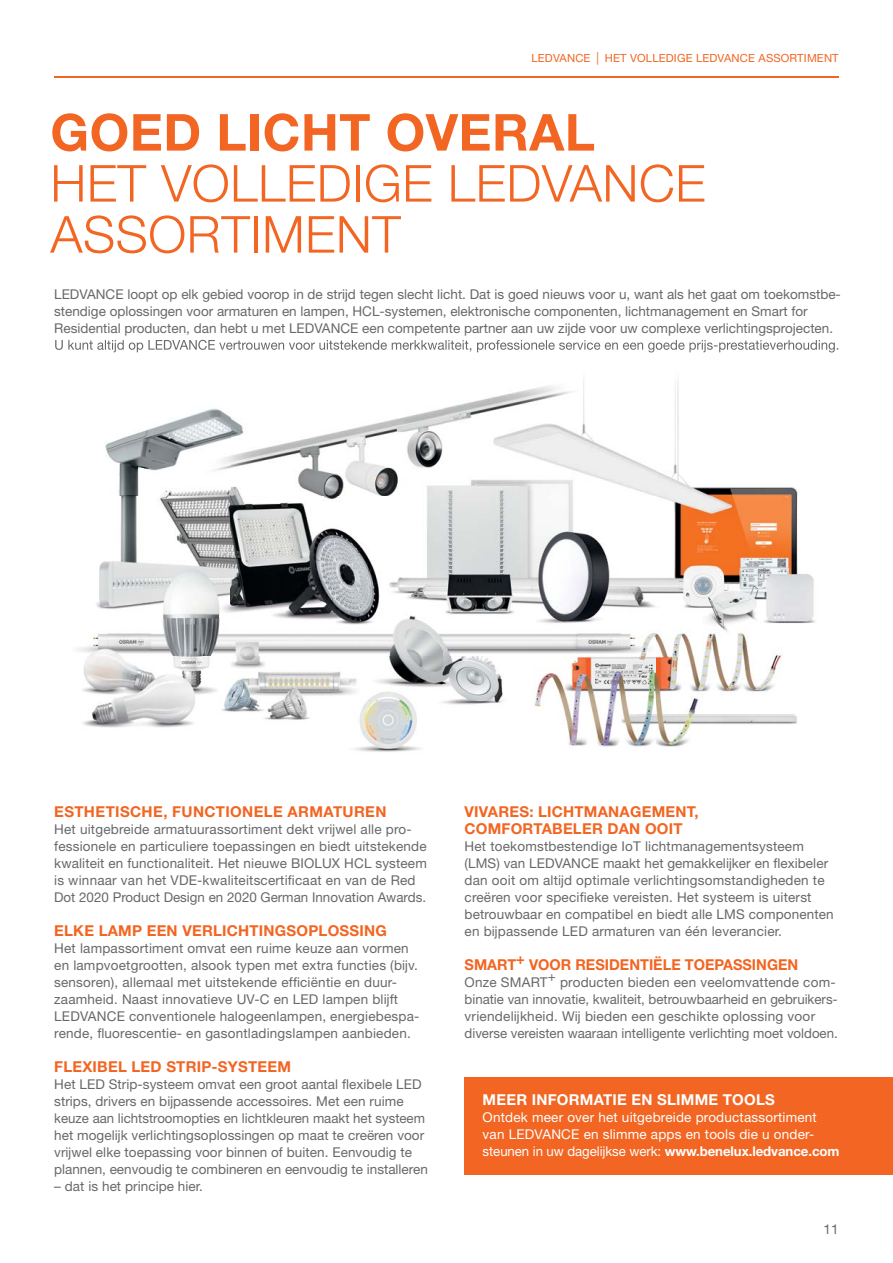
<style>
.page{position:relative;width:893px;height:1263px;background:#fff}
.page>*{position:absolute;margin:0;border:0;box-sizing:border-box;transform-origin:0 0}
.t1{font:300 51px/51px "Helvetica Neue LT Pro";letter-spacing:.01em;color:#f26522}
.t2{font:700 51px "Helvetica Neue LT Pro";letter-spacing:.01em;color:#f26522}
.t3{font:700 15px/17px "Helvetica Neue LT Pro";letter-spacing:.015em;color:#f26522}
.t4{font:700 15px "Helvetica Neue LT Pro";letter-spacing:.015em;color:#fff}
.t5{font:13.5px/17px "Helvetica Neue LT Pro";letter-spacing:.005em;color:#67686b}
.t6{font:13.5px/17px "Helvetica Neue LT Pro";letter-spacing:.015em;color:#fff}
.t7{font:11.25px "Helvetica Neue LT Pro";letter-spacing:.015em;color:#f26522}
.s1{font-size:12.6px}
.s2{font-weight:700}
</style>
<div class="page">
<hr style="left:54px;top:76px;width:785px;height:2px;background:#f26522">
<div style="left:465px;top:1077px;width:428px;height:97px;background:#f26522"></div>
<img style="left:78px;top:339px;width:761px;height:413px">
<img style="left:55px;top:340px;width:783px;height:12px">
<p class="t7" style="left:531px;top:52px;width:309px">LEDVANCE <span class="s1">|</span> HET VOLLEDIGE LEDVANCE ASSORTIMENT</p>
<h1 class="t2" style="left:50px;top:100px;width:546px">GOED LICHT OVERAL</h1>
<h1 class="t1" style="left:50px;top:157px;width:657px">HET VOLLEDIGE LEDVANCE<br>ASSORTIMENT</h1>
<p class="t5" style="left:54px;top:285px;width:788px">LEDVANCE loopt op elk gebied voorop in de strijd tegen slecht licht. Dat is goed nieuws voor u, want als het gaat om toekomstbe&shy;stendige oplossingen voor armaturen en lampen, HCL-systemen, elektronische componenten, lichtmanagement en Smart for<br>Residential producten, dan hebt u met LEDVANCE een competente partner aan uw zijde voor uw complexe verlichtingsprojecten.</p>
<p class="t3" style="left:54px;top:803px;width:334px">ESTHETISCHE, FUNCTIONELE ARMATUREN</p>
<p class="t5" style="left:54px;top:820px;width:374px">Het uitgebreide armatuurassortiment dekt vrijwel alle pro&shy;fessionele en particuliere toepassingen en biedt uitstekende kwaliteit en functionaliteit. Het nieuwe BIOLUX HCL systeem is winnaar van het VDE-kwaliteitscertificaat en van de Red Dot 2020 Product Design en 2020 German Innovation Awards.</p>
<p class="t3" style="left:54px;top:922px;width:334px">ELKE LAMP EEN VERLICHTINGSOPLOSSING</p>
<p class="t5" style="left:54px;top:939px;width:367px">Het lampassortiment omvat een ruime keuze aan vormen en lampvoetgrootten, alsook typen met extra functies (bijv. sensoren), allemaal met uitstekende efficiëntie en duur&shy;zaamheid. Naast innovatieve UV-C en LED lampen blijft LEDVANCE conventionele halogeenlampen, energiebespa&shy;rende, fluorescentie- en gasontladingslampen aanbieden.</p>
<p class="t3" style="left:54px;top:1058px;width:238px">FLEXIBEL LED STRIP-SYSTEEM</p>
<p class="t5" style="left:54px;top:1076px;width:375px">Het LED Strip-systeem omvat een groot aantal flexibele LED strips, drivers en bijpassende accessoires. Met een ruime keuze aan lichtstroomopties en lichtkleuren maakt het systeem het mogelijk verlichtingsoplossingen op maat te creëren voor vrijwel elke toepassing voor binnen of buiten. Eenvoudig te plannen, eenvoudig te combineren en eenvoudig te installeren</p>
<p class="t5" style="left:54px;top:1178px;width:150px">– dat is het principe hier.</p>
<p class="t3" style="left:465px;top:803px;width:236px">VIVARES: LICHTMANAGEMENT,<br>COMFORTABELER DAN OOIT</p>
<p class="t5" style="left:465px;top:837px;width:371px">Het toekomstbestendige IoT lichtmanagementsysteem (LMS) van LEDVANCE maakt het gemakkelijker en flexibeler dan ooit om altijd optimale verlichtingsomstandigheden te creëren voor specifieke vereisten. Het systeem is uiterst betrouwbaar en compatibel en biedt alle LMS componenten en bijpassende LED armaturen van één leverancier.</p>
<p class="t3" style="left:465px;top:956px;width:335px">SMART+ VOOR RESIDENTIËLE TOEPASSINGEN</p>
<p class="t5" style="left:465px;top:974px;width:375px">Onze SMART+ producten bieden een veelomvattende com&shy;binatie van innovatie, kwaliteit, betrouwbaarheid en gebruikers&shy;vriendelijkheid. Wij bieden een geschikte oplossing voor diverse vereisten waaraan intelligente verlichting moet voldoen.</p>
<p class="t4" style="left:483px;top:1090px;width:294px">MEER INFORMATIE EN SLIMME TOOLS</p>
<p class="t6" style="left:483px;top:1109px;width:358px">Ontdek meer over het uitgebreide productassortiment van LEDVANCE en slimme apps en tools die u onder&shy;steunen in uw dagelijkse werk: <span class="s2">www.benelux.ledvance.com</span></p>
<p class="t5" style="left:823px;top:1221px;width:17px">11</p>
</div>
